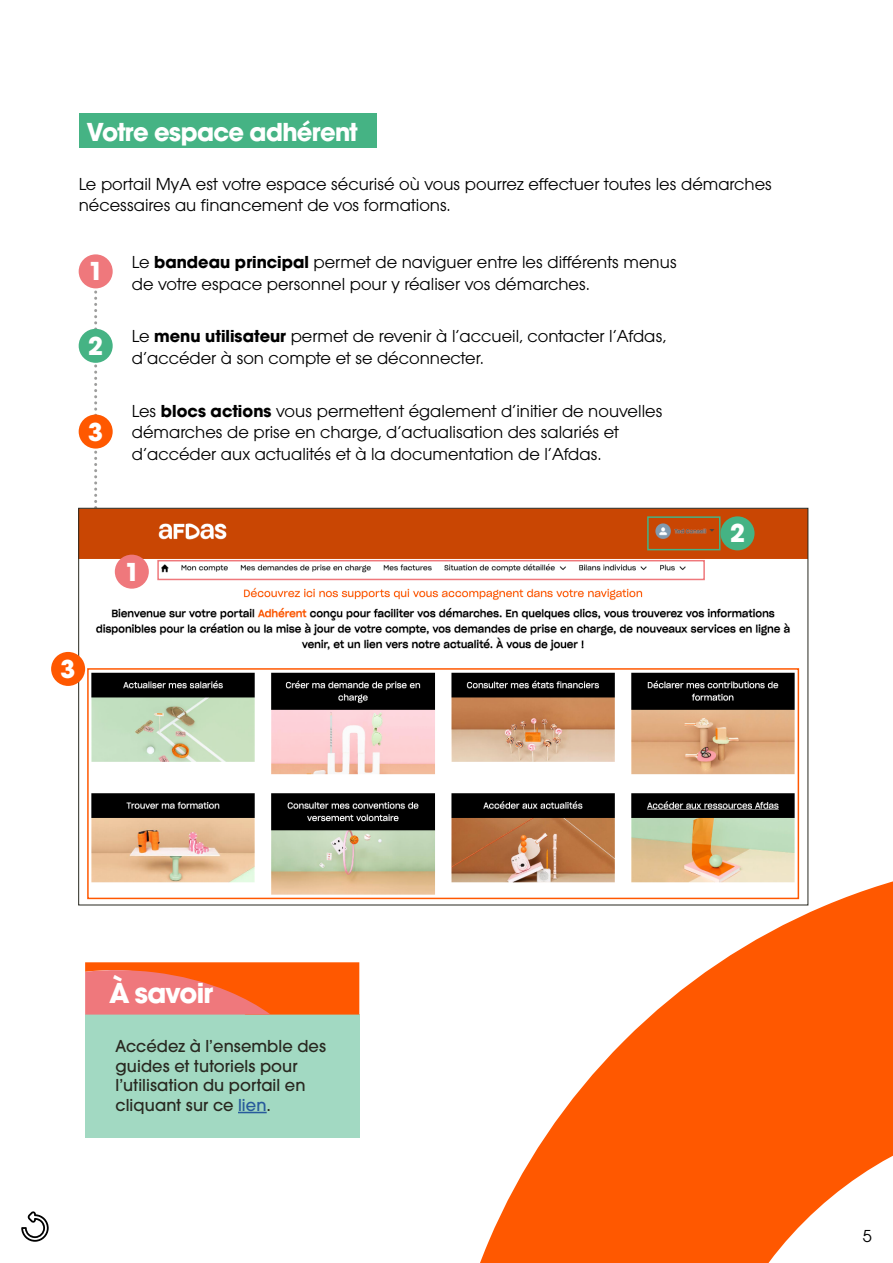
<style>
.page{position:relative;width:893px;height:1263px;background:#fff}
.page>*{position:absolute;margin:0;border:0;box-sizing:border-box;transform-origin:0 0}
.t1{font:700 30px "Avalon";letter-spacing:-.025em;color:#fff}
.t2{font:700 27px "Avalon";letter-spacing:-.025em;color:#fff}
.t3{font:18px/21.6px "Avalon";color:#000}
.t4{font:500 18px/19.5px "Avalon";color:#292921}
.s1{font-weight:700}
.s2{color:#275b9b}
</style>
<div class="page">
<svg style="left:21px;top:1211px;width:28px;height:31px"></svg>
<svg style="left:94px;top:288px;width:3px;height:220px"></svg>
<svg style="left:439px;top:856px;width:454px;height:407px;fill:#ff5800"></svg>
<div style="left:79px;top:114px;width:297px;height:34px;background:#45b384"></div>
<div style="left:79px;top:254px;width:34px;height:34px;background:#ef787c;border-radius:50%"></div>
<div style="left:79px;top:329px;width:34px;height:34px;background:#45b384;border-radius:50%"></div>
<div style="left:79px;top:415px;width:34px;height:34px;background:#ff5800;border-radius:50%"></div>
<img style="left:80px;top:510px;width:726px;height:393px">
<div style="left:115px;top:555px;width:34px;height:34px;background:#ef787c;border-radius:50%"></div>
<div style="left:720px;top:516px;width:34px;height:34px;background:#45b384;border-radius:50%"></div>
<div style="left:51px;top:652px;width:34px;height:34px;background:#ff5800;border-radius:50%"></div>
<div style="left:85px;top:1014px;width:274px;height:124px;background:#a2d9c2"></div>
<svg style="left:85px;top:962px;width:274px;height:52px;background:#f86636"></svg>
<svg style="left:238px;top:1112px;width:29px;height:1px"></svg>
<div style="left:87px;top:668px;width:712px;height:231px;border:2px solid #ff5800"></div>
<div style="left:647px;top:516px;width:73px;height:34px;border:2px solid #45b384"></div>
<div style="left:157px;top:560px;width:548px;height:20px;border:2px solid #ef787c"></div>
<h2 class="t2" style="left:87px;top:115px;width:272px">Votre espace adhérent</h2>
<p class="t3" style="left:79px;top:173px;width:695px">Le portail MyA est votre espace sécurisé où vous pourrez effectuer toutes les démarches nécessaires au financement de vos formations.</p>
<h2 class="t2" style="left:88px;top:255px;width:16px">1</h2>
<h2 class="t2" style="left:88px;top:329px;width:16px">2</h2>
<h2 class="t2" style="left:88px;top:415px;width:16px">3</h2>
<p class="t3" style="left:132px;top:251px;width:546px">Le <span class="s1">bandeau principal</span> permet de naviguer entre les différents menus de votre espace personnel pour y réaliser vos démarches.</p>
<p class="t3" style="left:132px;top:326px;width:536px">Le <span class="s1">menu utilisateur</span> permet de revenir à l’accueil, contacter l’Afdas, d’accéder à son compte et se déconnecter.</p>
<p class="t3" style="left:132px;top:400px;width:532px">Les <span class="s1">blocs actions</span> vous permettent également d’initier de nouvelles démarches de prise en charge, d’actualisation des salariés et d’accéder aux actualités et à la documentation de l’Afdas.</p>
<h2 class="t2" style="left:61px;top:652px;width:16px">3</h2>
<h2 class="t2" style="left:124px;top:555px;width:16px">1</h2>
<h2 class="t2" style="left:730px;top:517px;width:16px">2</h2>
<h1 class="t1" style="left:109px;top:975px;width:105px">À savoir</h1>
<p class="t4" style="left:116px;top:1036px;width:212px">Accédez à l’ensemble des guides et tutoriels pour l’utilisation du portail en cliquant sur ce <span class="s2">lien</span>.</p>
<p class="t3" style="left:863px;top:1225px;width:11px">5</p>
</div>
